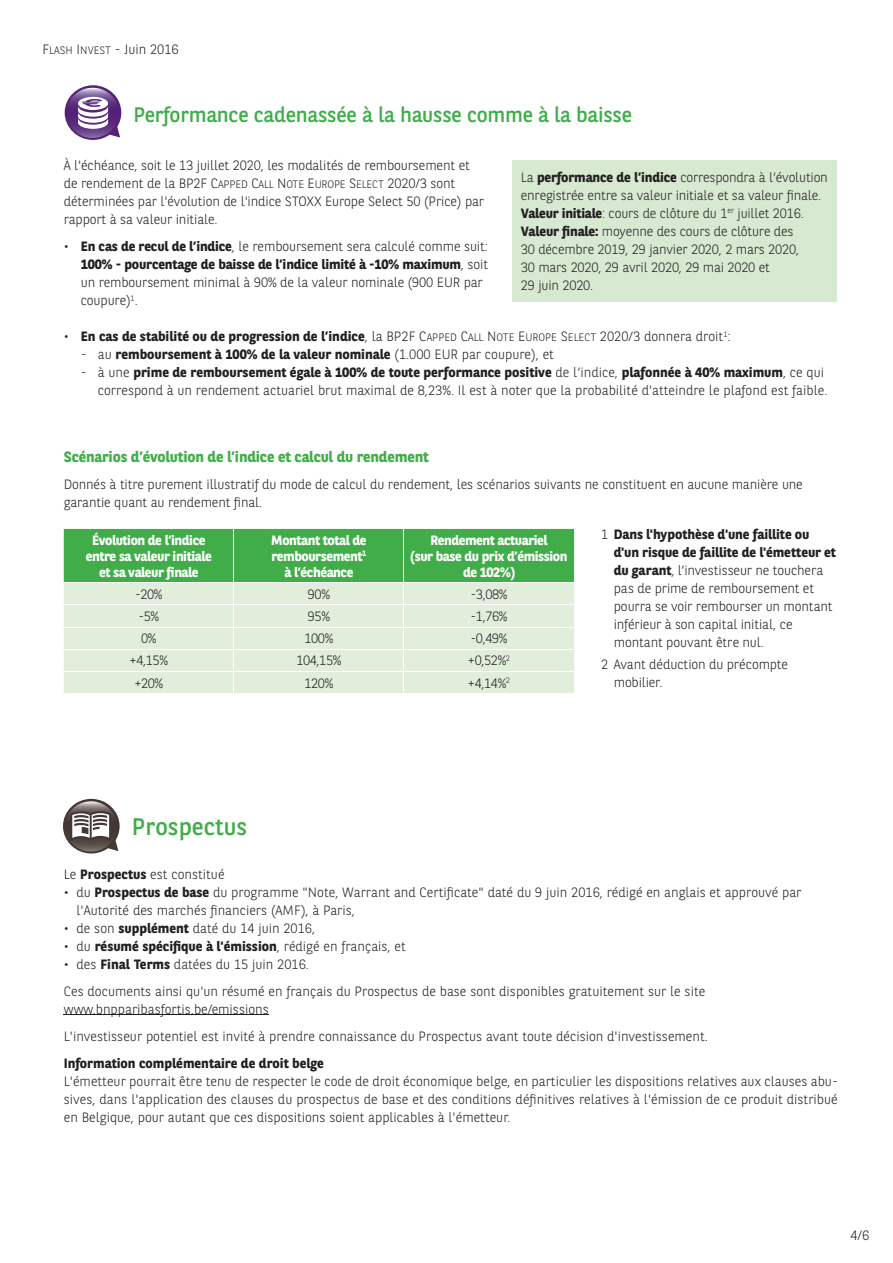
<style>
.page{position:relative;width:893px;height:1263px;background:#fff}
.page>*{position:absolute;margin:0;border:0;box-sizing:border-box;transform-origin:0 0}
.t1{font:24px "BNPP Sans";color:#41ad49}
.t2{font:21px "BNPP Sans";letter-spacing:-.01em;color:#41ad49}
.t3{font:700 15px "BNPP Sans";letter-spacing:-.01em;color:#41ad49}
.t4{font:300 13.5px/18px "BNPP Sans";letter-spacing:-.01em;color:#231f20}
.t5{font:700 13.5px "BNPP Sans";color:#231f20}
.t6{font:700 13.5px/15.8px "BNPP Sans";letter-spacing:-.03em;color:#fff;text-align:center}
.t7{font:10.8px "BNPP Sans Light SC800";letter-spacing:-.015em;color:#231f20}
.s1{font-size:13.5px}
.s2{font-family:"BNPP Sans";font-weight:300;font-size:13.5px}
.s3{font-weight:700}
.s4{font-weight:300}
.s5{font-family:"BNPP Sans Light SC800";font-weight:400}
.s6{font-family:"BNPP Sans Light SC800";font-weight:400;font-size:10.8px}
</style>
<div class="page">
<svg style="left:65px;top:85px;width:56px;height:55px"></svg>
<div style="left:512px;top:160px;width:324px;height:141px;background:#d8e9d2"></div>
<svg style="left:64px;top:529px;width:510px;height:164px;background:#acd8ab"></svg>
<hr style="left:64px;top:604px;width:170px;height:1px;background:#fff">
<hr style="left:234px;top:604px;width:170px;height:1px;background:#fff">
<hr style="left:404px;top:604px;width:170px;height:1px;background:#fff">
<hr style="left:64px;top:626px;width:170px;height:1px;background:#fff">
<hr style="left:234px;top:626px;width:170px;height:1px;background:#fff">
<hr style="left:404px;top:626px;width:170px;height:1px;background:#fff">
<hr style="left:64px;top:649px;width:170px;height:1px;background:#fff">
<hr style="left:234px;top:649px;width:170px;height:1px;background:#fff">
<hr style="left:404px;top:649px;width:170px;height:1px;background:#fff">
<hr style="left:64px;top:671px;width:170px;height:1px;background:#fff">
<hr style="left:234px;top:671px;width:170px;height:1px;background:#fff">
<hr style="left:404px;top:671px;width:170px;height:1px;background:#fff">
<hr style="left:64px;top:1014px;width:205px;height:1px;background:#231f20">
<svg style="left:63px;top:799px;width:57px;height:54px"></svg>
<p class="t7" style="left:43px;top:43px;width:138px"><span class="s1">F</span>LASH <span class="s1">I</span>NVEST <span class="s2">- Juin 2016</span></p>
<h2 class="t2" style="left:133px;top:100px;width:500px">Performance cadenassée à la hausse comme à la baisse</h2>
<p class="t4" style="left:64px;top:156px;width:408px">À l'échéance, soit le 13 juillet 2020, les modalités de remboursement et</p>
<p class="t7" style="left:64px;top:177px;width:393px"><span class="s2">de rendement de la</span> <span class="s1">BP2F C</span>APPED <span class="s1">C</span>ALL <span class="s1">N</span>OTE <span class="s1">E</span>UROPE <span class="s1">S</span>ELECT <span class="s1">2020/3</span> <span class="s2">sont</span></p>
<p class="t4" style="left:64px;top:192px;width:422px">déterminées par l'évolution de l'indice STOXX Europe Select 50 (Price) par rapport à sa valeur initiale.</p>
<p class="t4" style="left:81px;top:237px;width:409px;text-indent:-17px">• <span class="s3">En cas de recul de l’indice</span>, le remboursement sera calculé comme suit:<br><span class="s3">100% - pourcentage de baisse de l’indice limité à -10% maximum</span>, soit un remboursement minimal à 90% de la valeur nominale (900 EUR par coupure)<sup>1</sup>.</p>
<p class="t5" style="left:64px;top:327px;width:668px"><span class="s4">•</span> En cas de stabilité ou de progression de l’indice<span class="s4">, la BP2F</span> <span class="s5">C</span><span class="s6">APPED</span> <span class="s5">C</span><span class="s6">ALL</span> <span class="s5">N</span><span class="s6">OTE</span> <span class="s5">E</span><span class="s6">UROPE</span> <span class="s5">S</span><span class="s6">ELECT</span> <span class="s4">2020/3 donnera droit</span><sup>1</sup><span class="s4">:</span></p>
<p class="t5" style="left:81px;top:345px;width:475px"><span class="s4">- au</span> remboursement à 100% de la valeur nominale <span class="s4">(1.000 EUR par coupure), et</span></p>
<p class="t4" style="left:81px;top:363px;width:748px;text-align:right">- à une <span class="s3">prime de remboursement égale à 100% de toute performance positive</span> de l’indice, <span class="s3">plafonnée à 40% maximum</span>, ce qui correspond à un rendement actuariel brut maximal de 8,23%. Il est à noter que la probabilité d'atteindre le plafond est faible.</p>
<p class="t4" style="left:521px;top:167px;width:308px">La <span class="s3">performance de l’indice</span> correspondra à l’évolution enregistrée entre sa valeur initiale et sa valeur finale.<br><span class="s3">Valeur initiale</span>: cours de clôture du 1<sup>er</sup> juillet 2016.<br><span class="s3">Valeur finale:</span> moyenne des cours de clôture des<br>30 décembre 2019, 29 janvier 2020, 2 mars 2020,<br>30 mars 2020, 29 avril 2020, 29 mai 2020 et<br>29 juin 2020.</p>
<p class="t3" style="left:64px;top:447px;width:367px">Scénarios d’évolution de l’indice et calcul du rendement</p>
<p class="t4" style="left:64px;top:475px;width:741px">Donnés à titre purement illustratif du mode de calcul du rendement, les scénarios suivants ne constituent en aucune manière une garantie quant au rendement final.</p>
<p class="t6" style="left:86px;top:532px;width:127px">Évolution de l’indice entre sa valeur initiale et sa valeur finale</p>
<p class="t6" style="left:271px;top:532px;width:97px">Montant total de remboursement<sup>1 </sup>à l’échéance</p>
<p class="t6" style="left:410px;top:532px;width:159px">Rendement actuariel<br>(sur base du prix d’émission de 102%)</p>
<p class="t4" style="left:135px;top:584px;width:29px">-20%</p>
<p class="t4" style="left:308px;top:584px;width:24px">90%</p>
<p class="t4" style="left:470px;top:584px;width:38px">-3,08%</p>
<p class="t4" style="left:138px;top:607px;width:22px">-5%</p>
<p class="t4" style="left:308px;top:607px;width:24px">95%</p>
<p class="t4" style="left:470px;top:607px;width:38px">-1,76%</p>
<p class="t4" style="left:141px;top:629px;width:17px">0%</p>
<p class="t4" style="left:304px;top:629px;width:30px">100%</p>
<p class="t4" style="left:470px;top:629px;width:38px">-0,49%</p>
<p class="t4" style="left:130px;top:651px;width:40px">+4,15%</p>
<p class="t4" style="left:296px;top:651px;width:47px">104,15%</p>
<p class="t4" style="left:468px;top:651px;width:44px">+0,52%<sup>2</sup></p>
<p class="t4" style="left:134px;top:673px;width:30px">+20%</p>
<p class="t4" style="left:304px;top:673px;width:30px">120%</p>
<p class="t4" style="left:468px;top:673px;width:44px">+4,14%<sup>2</sup></p>
<p class="t4" style="left:614px;top:525px;width:224px;text-indent:-13px">1 <span class="s3">Dans l'hypothèse d'une faillite ou d'un risque de faillite de l'émetteur et du garant</span>, l’investisseur ne touchera pas de prime de remboursement et pourra se voir rembourser un montant inférieur à son capital initial, ce montant pouvant être nul.</p>
<p class="t4" style="left:614px;top:655px;width:176px;text-indent:-13px">2 Avant déduction du précompte mobilier.</p>
<h1 class="t1" style="left:132px;top:810px;width:117px">Prospectus</h1>
<p class="t4" style="left:64px;top:864px;width:162px">Le <span class="s3">Prospectus</span> est constitué</p>
<p class="t4" style="left:77px;top:882px;width:726px;text-indent:-13px">• du <span class="s3">Prospectus de base</span> du programme "Note, Warrant and Certificate" daté du 9 juin 2016, rédigé en anglais et approuvé par l'Autorité des marchés financiers (AMF), à Paris,</p>
<p class="t4" style="left:64px;top:918px;width:253px">• de son <span class="s3">supplément</span> daté du 14 juin 2016,</p>
<p class="t5" style="left:64px;top:936px;width:344px"><span class="s4">• du</span> résumé spécifique à l'émission<span class="s4">, rédigé en français, et</span></p>
<p class="t4" style="left:64px;top:950px;width:643px;line-height:27px">• des <span class="s3">Final Terms</span> datées du 15 juin 2016.<br>Ces documents ainsi qu'un résumé en français du Prospectus de base sont disponibles gratuitement sur le site</p>
<p class="t4" style="left:64px;top:995px;width:646px;line-height:27px">www.bnpparibasfortis.be/emissions<br>L'investisseur potentiel est invité à prendre connaissance du Prospectus avant toute décision d'investissement.</p>
<p class="t5" style="left:64px;top:1053px;width:262px">Information complémentaire de droit belge</p>
<p class="t4" style="left:64px;top:1071px;width:775px;text-align:justify">L'émetteur pourrait être tenu de respecter le code de droit économique belge, en particulier les dispositions relatives aux clauses abu&shy;sives, dans l'application des clauses du prospectus de base et des conditions définitives relatives à l'émission de ce produit distribué en Belgique, pour autant que ces dispositions soient applicables à l'émetteur.</p>
<p class="t4" style="left:850px;top:1225px;width:20px">4/6</p>
</div>
